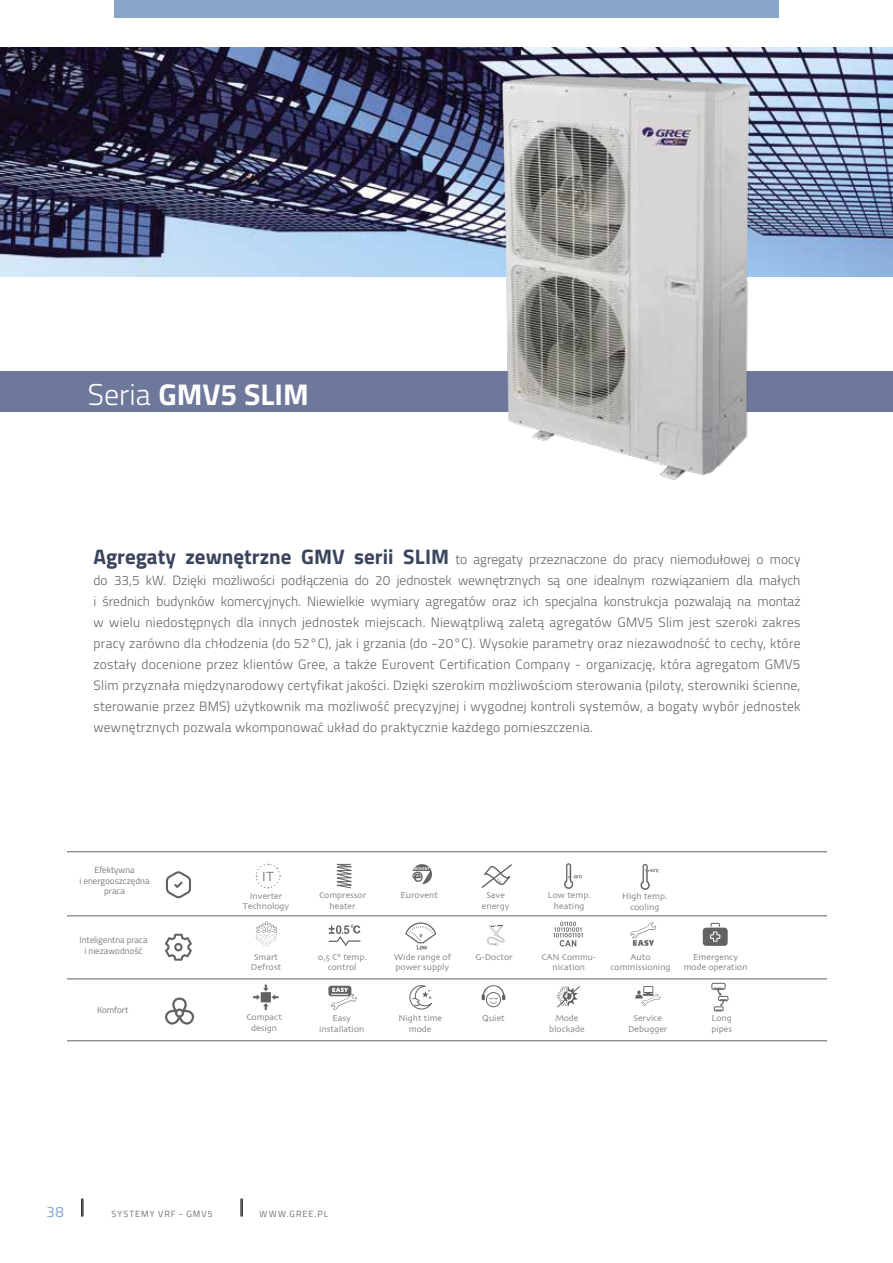
<style>
.page{position:relative;width:893px;height:1263px;background:#fff}
.page>*{position:absolute;margin:0;border:0;box-sizing:border-box;transform-origin:0 0}
.t1{font:700 30px "Titillium Web";color:#fff}
.t2{font:15px "Titillium";color:#86a5c9}
.t3{font:13.95px "Skia";color:#7c7c7c}
.t4{font:300 13.5px/21px "Titillium Web";letter-spacing:.02em;color:#636363;text-align:justify}
.t5{font:9px/10.8px "Skia";color:#7c7c7c;text-align:center}
.t6{font:9px/10.8px "Titillium";color:#7c7c7c;text-align:center}
.t7{font:9px "Titillium";letter-spacing:.115em;color:#766f6b}
.s1{font-weight:300}
.s2{font-weight:700;font-size:21px;color:#3b445d}
</style>
<div class="page">
<div style="left:114px;top:0;width:664px;height:18px;background:#86a5c9"></div>
<svg style="left:81px;top:1198px;width:3px;height:18px"></svg>
<svg style="left:241px;top:1198px;width:2px;height:18px"></svg>
<img style="left:0;top:47px;width:893px;height:229px">
<div style="left:0;top:371px;width:893px;height:41px;background:#6d789b"></div>
<svg style="left:328px;top:986px;width:23px;height:10px"></svg>
<svg style="left:331px;top:988px;width:26px;height:22px"></svg>
<svg style="left:166px;top:871px;width:25px;height:27px"></svg>
<svg style="left:165px;top:934px;width:27px;height:27px"></svg>
<svg style="left:165px;top:997px;width:29px;height:28px"></svg>
<hr style="left:67px;top:1040px;width:760px;height:1px;background:#636363">
<hr style="left:67px;top:979px;width:760px;height:1px;background:#636363">
<hr style="left:67px;top:915px;width:760px;height:1px;background:#636363">
<hr style="left:67px;top:851px;width:760px;height:1px;background:#636363">
<svg style="left:487px;top:924px;width:17px;height:22px"></svg>
<svg style="left:256px;top:922px;width:21px;height:24px"></svg>
<svg style="left:482px;top:985px;width:23px;height:22px"></svg>
<svg style="left:564px;top:863px;width:18px;height:26px"></svg>
<svg style="left:329px;top:924px;width:31px;height:22px"></svg>
<svg style="left:405px;top:922px;width:31px;height:27px"></svg>
<svg style="left:553px;top:922px;width:30px;height:24px"></svg>
<svg style="left:630px;top:922px;width:26px;height:24px"></svg>
<svg style="left:703px;top:923px;width:25px;height:23px"></svg>
<svg style="left:409px;top:985px;width:23px;height:24px"></svg>
<svg style="left:556px;top:986px;width:24px;height:22px"></svg>
<svg style="left:635px;top:986px;width:25px;height:20px"></svg>
<svg style="left:255px;top:863px;width:26px;height:26px"></svg>
<svg style="left:336px;top:864px;width:16px;height:24px"></svg>
<svg style="left:412px;top:864px;width:20px;height:20px"></svg>
<svg style="left:412px;top:867px;width:18px;height:18px"></svg>
<svg style="left:481px;top:864px;width:31px;height:24px"></svg>
<div style="left:712px;top:983px;width:13px;height:6px;border:1px solid #636363;border-radius:2px"></div>
<div style="left:718px;top:996px;width:10px;height:5px;border:1px solid #636363"></div>
<svg style="left:714px;top:988px;width:13px;height:23px"></svg>
<img style="left:478px;top:68px;width:292px;height:412px">
<svg style="left:640px;top:864px;width:19px;height:26px"></svg>
<svg style="left:253px;top:984px;width:25px;height:26px"></svg>
<h1 class="t1" style="left:88px;top:371px;width:222px"><span class="s1">Seria</span> GMV5 SLIM</h1>
<p class="t4" style="left:94px;top:548px;width:708px"><span class="s2">Agregaty zewnętrzne GMV serii SLIM</span> to agregaty przeznaczone do pracy niemodułowej o mocy do 33,5 kW. Dzięki możliwości podłączenia do 20 jednostek wewnętrznych są one idealnym rozwiązaniem dla małych i średnich budynków komercyjnych. Niewielkie wymiary agregatów oraz ich specjalna konstrukcja pozwalają na montaż w wielu niedostępnych dla innych jednostek miejscach. Niewątpliwą zaletą agregatów GMV5 Slim jest szeroki zakres pracy zarówno dla chłodzenia (do 52°C), jak i grzania (do -20°C). Wysokie parametry oraz niezawodność to cechy, które zostały docenione przez klientów Gree, a także Eurovent Certification Company - organizację, która agregatom GMV5<br>Slim przyznała międzynarodowy certyfikat jakości. Dzięki szerokim możliwościom sterowania (piloty, sterowniki ścienne, sterowanie przez BMS) użytkownik ma możliwość precyzyjnej i wygodnej kontroli systemów, a bogaty wybór jednostek wewnętrznych pozwala wkomponować układ do praktycznie każdego pomieszczenia.</p>
<p class="t6" style="left:80px;top:864px;width:71px">Efektywna<br>i energooszczędna praca</p>
<p class="t6" style="left:80px;top:934px;width:70px">Inteligentna praca i niezawodność</p>
<p class="t6" style="left:97px;top:1004px;width:33px">Komfort</p>
<p class="t3" style="left:262px;top:868px;width:14px">IT</p>
<p class="t5" style="left:243px;top:891px;width:48px">Inverter<br>Technology</p>
<p class="t5" style="left:251px;top:952px;width:32px">Smart<br>Defrost</p>
<p class="t5" style="left:246px;top:1012px;width:37px">Compact design</p>
<p class="t5" style="left:319px;top:891px;width:49px">Compressor heater</p>
<p class="t5" style="left:400px;top:891px;width:39px">Eurovent</p>
<p class="t5" style="left:482px;top:891px;width:29px">Save energy</p>
<p class="t5" style="left:548px;top:891px;width:44px">Low temp. heating</p>
<p class="t5" style="left:622px;top:891px;width:47px">High temp. cooling</p>
<p class="t5" style="left:318px;top:952px;width:50px">0,5 C° temp. control</p>
<p class="t5" style="left:319px;top:1013px;width:47px">Easy installation</p>
<p class="t5" style="left:394px;top:952px;width:59px;text-align:left">Wide range of power supply</p>
<p class="t5" style="left:398px;top:1013px;width:45px">Night time mode</p>
<p class="t5" style="left:475px;top:952px;width:39px">G-Doctor</p>
<p class="t5" style="left:482px;top:1013px;width:24px">Quiet</p>
<p class="t5" style="left:541px;top:952px;width:56px">CAN Commu&shy;nication</p>
<p class="t5" style="left:610px;top:952px;width:62px">Auto commissioning</p>
<p class="t5" style="left:684px;top:952px;width:65px">Emergency mode operation</p>
<p class="t5" style="left:549px;top:1013px;width:37px">Mode blockade</p>
<p class="t5" style="left:628px;top:1013px;width:41px">Service<br>Debugger</p>
<p class="t5" style="left:711px;top:1013px;width:22px;text-align:left">Long pipes</p>
<p class="t2" style="left:46px;top:1200px;width:19px">38</p>
<p class="t7" style="left:111px;top:1207px;width:103px">SYSTEMY VRF - GMV5</p>
<p class="t7" style="left:260px;top:1207px;width:70px">WWW.GREE.PL</p>
</div>
